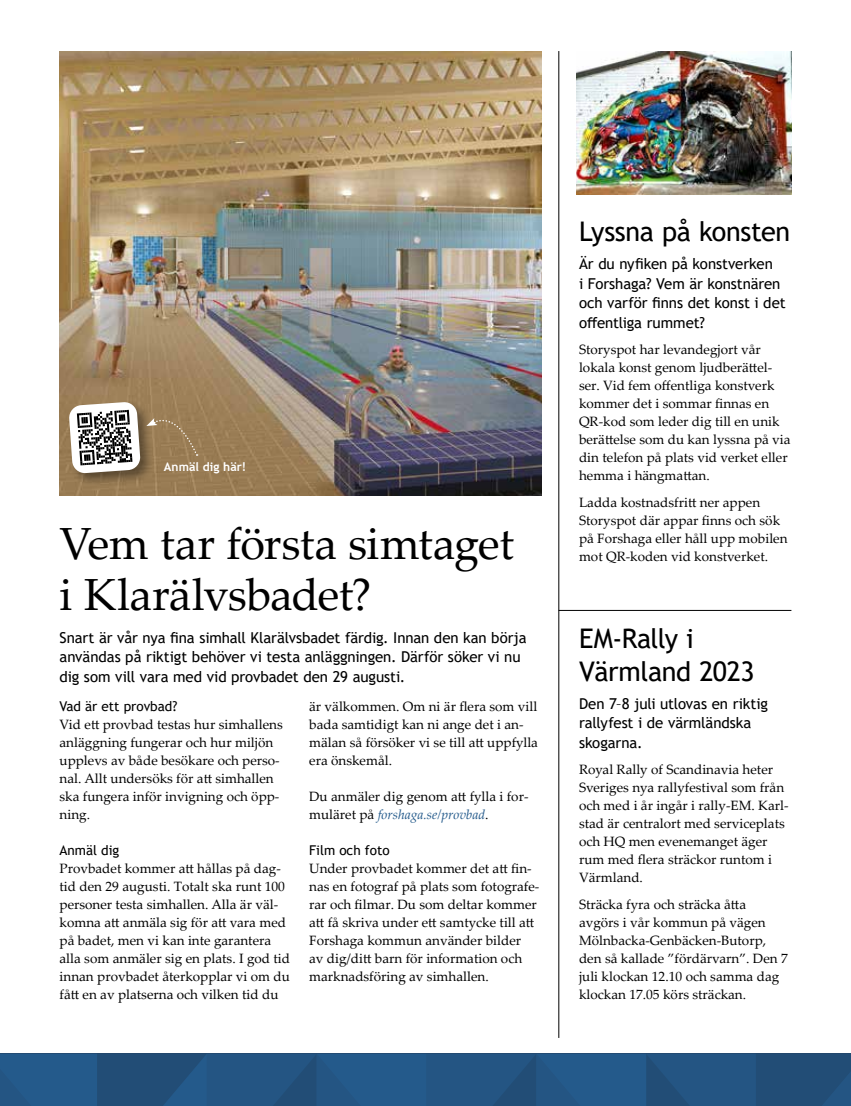
<style>
.page{position:relative;width:851px;height:1106px;background:#fff}
.page>*{position:absolute;margin:0;border:0;box-sizing:border-box;transform-origin:0 0}
.t1{font:45px/51px "Palatino Linotype";letter-spacing:-.01em;color:#000}
.t2{font:27px/33px "Trebuchet MS";letter-spacing:-.015em;color:#000}
.t3{font:15px/19.5px "Trebuchet MS";letter-spacing:-.005em;color:#000}
.t4{font:13.5px/18px "Palatino Linotype";color:#000}
.t5{font:13.5px "Trebuchet MS";color:#000}
.t6{font:700 12px "Trebuchet MS";letter-spacing:.01em;color:#fff}
.s1{font-style:italic;color:#245a8b}
</style>
<div class="page">
<div style="left:0;top:1053px;width:850px;height:53px;background:linear-gradient(to bottom,#245583,#235481)"></div>
<hr style="left:558px;top:51px;width:1px;height:986px;background:#000">
<hr style="left:558px;top:610px;width:233px;height:1px;background:#000">
<img style="left:576px;top:51px;width:215px;height:143px">
<img style="left:60px;top:51px;width:481px;height:444px">
<div style="left:67px;top:400px;width:87px;height:87px;background:#000;opacity:.4"></div>
<svg style="left:69px;top:402px;width:128px;height:71px"></svg>
<p class="t6" style="left:164px;top:459px;width:84px">Anmäl dig här!</p>
<h1 class="t1" style="left:60px;top:517px;width:456px">Vem tar första simtaget i Klarälvsbadet?</h1>
<p class="t3" style="left:60px;top:627px;width:468px">Snart är vår nya fina simhall Klarälvsbadet färdig. Innan den kan börja användas på riktigt behöver vi testa anläggningen. Därför söker vi nu dig som vill vara med vid provbadet den 29 augusti.</p>
<p class="t5" style="left:60px;top:697px;width:119px">Vad är ett provbad?</p>
<p class="t4" style="left:60px;top:714px;width:225px">Vid ett provbad testas hur simhallens anläggning fungerar och hur miljön upplevs av både besökare och perso&shy;nal. Allt undersöks för att simhallen ska fungera inför invigning och öpp&shy;ning.</p>
<p class="t5" style="left:60px;top:841px;width:61px">Anmäl dig</p>
<p class="t4" style="left:60px;top:858px;width:232px">Provbadet kommer att hållas på dag&shy;tid den 29 augusti. Totalt ska runt 100 personer testa simhallen. Alla är väl&shy;komna att anmäla sig för att vara med på badet, men vi kan inte garantera alla som anmäler sig en plats. I god tid innan provbadet återkopplar vi om du fått en av platserna och vilken tid du</p>
<p class="t4" style="left:309px;top:696px;width:230px">är välkommen. Om ni är flera som vill bada samtidigt kan ni ange det i an&shy;mälan så försöker vi se till att uppfylla era önskemål.</p>
<p class="t4" style="left:309px;top:786px;width:221px">Du anmäler dig genom att fylla i for&shy;muläret på <span class="s1">forshaga.se/provbad</span>.</p>
<p class="t5" style="left:309px;top:841px;width:82px">Film och foto</p>
<p class="t4" style="left:309px;top:858px;width:232px">Under provbadet kommer det att fin&shy;nas en fotograf på plats som fotografe&shy;rar och filmar. Du som deltar kommer att få skriva under ett samtycke till att Forshaga kommun använder bilder<br>av dig/ditt barn för information och marknadsföring av simhallen.</p>
<h2 class="t2" style="left:579px;top:215px;width:213px">Lyssna på konsten</h2>
<p class="t3" style="left:579px;top:254px;width:208px">Är du nyfiken på konstverken<br>i Forshaga? Vem är konstnären och varför finns det konst i det offentliga rummet?</p>
<p class="t4" style="left:579px;top:340px;width:213px">Storyspot har levandegjort vår lokala konst genom ljudberättel&shy;ser. Vid fem offentliga konstverk kommer det i sommar finnas en<br>QR-kod som leder dig till en unik berättelse som du kan lyssna på via din telefon på plats vid verket eller hemma i hängmattan.</p>
<p class="t4" style="left:579px;top:492px;width:210px">Ladda kostnadsfritt ner appen<br>Storyspot där appar finns och sök på Forshaga eller håll upp mobilen mot QR-koden vid konstverket.</p>
<h2 class="t2" style="left:579px;top:621px;width:177px">EM-Rally i<br>Värmland 2023</h2>
<p class="t3" style="left:579px;top:693px;width:190px">Den 7–8 juli utlovas en riktig rallyfest i de värmländska skogarna.</p>
<p class="t4" style="left:579px;top:760px;width:211px">Royal Rally of Scandinavia heter<br>Sveriges nya rallyfestival som från och med i år ingår i rally-EM. Karl&shy;stad är centralort med serviceplats och HQ men evenemanget äger rum med flera sträckor runtom i<br>Värmland.</p>
<p class="t4" style="left:579px;top:894px;width:210px">Sträcka fyra och sträcka åtta avgörs i vår kommun på vägen<br>Mölnbacka-Genbäcken-Butorp, den så kallade ”fördärvarn”. Den 7 juli klockan 12.10 och samma dag klockan 17.05 körs sträckan.</p>
</div>
